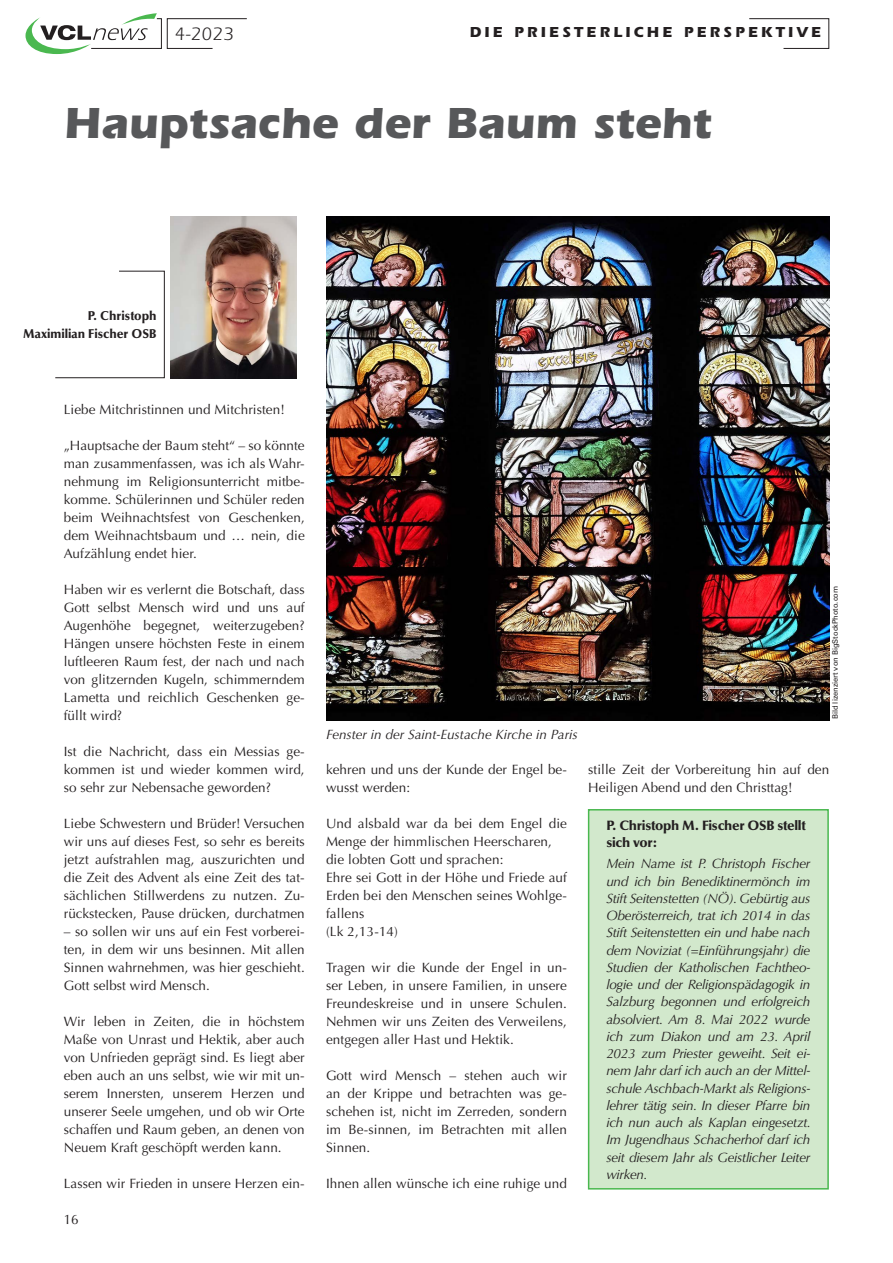
<style>
.page{position:relative;width:893px;height:1263px;background:#fff}
.page>*{position:absolute;margin:0;border:0;box-sizing:border-box;transform-origin:0 0}
.Headline{font:700 45px "ITC Eras Std";color:#57585a}
.t1{font:18.6px "ITC Eras Std";color:#231f20}
.t2{font:700 15px "ITC Eras Std";letter-spacing:.21em;color:#231f20}
.t3{font:13.5px/18px "Optima LT Std";letter-spacing:.005em;color:#231f20;text-align:justify}
.t4{font:italic 13.5px/17.2px "Optima LT Std";letter-spacing:-.02em;color:#231f20;text-align:justify}
.t5{font:italic 13.5px "Optima LT Std";color:#231f20}
.t6{font:900 13.5px/17.2px "Optima LT Std";letter-spacing:-.02em;color:#231f20}
.Autor1{font:900 12.75px "Optima LT Std";color:#231f20;scale:.96 1}
.t7{font:7.5px "Univers LT Std";color:#231f20}
</style>
<div class="page">
<img style="left:171px;top:216px;width:125px;height:162px">
<svg style="left:55px;top:270px;width:110px;height:108px"></svg>
<svg style="left:749px;top:18px;width:81px;height:31px"></svg>
<svg style="left:26px;top:13px;width:221px;height:41px"></svg>
<div style="left:589px;top:810px;width:239px;height:379px;background:#d2e8cc"></div>
<div style="left:588px;top:809px;width:241px;height:380px;border:2px solid #4ab84f"></div>
<img style="left:326px;top:216px;width:503px;height:504px">
<p class="t1" style="left:175px;top:23px;width:60px">4-2023</p>
<p class="t2" style="left:470px;top:24px;width:354px">DIE PRIESTERLICHE PERSPEKTIVE</p>
<p class="Headline" style="left:64px;top:97px;width:649px">Hauptsache der Baum steht</p>
<p class="Autor1" style="left:88px;top:308px;width:73px">P. Christoph</p>
<p class="Autor1" style="left:23px;top:326px;width:140px">Maximilian Fischer OSB</p>
<p class="t3" style="left:64px;top:401px;width:223px">Liebe Mitchristinnen und Mitchristen!</p>
<p class="t3" style="left:64px;top:437px;width:242px">„Hauptsache der Baum steht“ – so könnte man zusammenfassen, was ich als Wahr&shy;nehmung im Religionsunterricht mitbe&shy;komme. Schülerinnen und Schüler reden beim Weihnachtsfest von Geschenken, dem Weihnachtsbaum und … nein, die Aufzählung endet hier.</p>
<p class="t3" style="left:64px;top:581px;width:242px">Haben wir es verlernt die Botschaft, dass Gott selbst Mensch wird und uns auf Augenhöhe begegnet, weiterzugeben?<br>Hängen unsere höchsten Feste in einem luftleeren Raum fest, der nach und nach von glitzernden Kugeln, schimmerndem Lametta und reichlich Geschenken ge&shy;füllt wird?</p>
<p class="t3" style="left:64px;top:743px;width:242px">Ist die Nachricht, dass ein Messias ge&shy;kommen ist und wieder kommen wird, so sehr zur Nebensache geworden?</p>
<p class="t3" style="left:64px;top:815px;width:242px">Liebe Schwestern und Brüder! Versuchen wir uns auf dieses Fest, so sehr es bereits jetzt aufstrahlen mag, auszurichten und die Zeit des Advent als eine Zeit des tat&shy;sächlichen Stillwerdens zu nutzen. Zu&shy;rückstecken, Pause drücken, durchatmen</p>
<p class="t3" style="left:64px;top:923px;width:242px">– so sollen wir uns auf ein Fest vorberei&shy;ten, in dem wir uns besinnen. Mit allen Sinnen wahrnehmen, was hier geschieht.<br>Gott selbst wird Mensch.</p>
<p class="t3" style="left:64px;top:1013px;width:242px">Wir leben in Zeiten, die in höchstem Maße von Unrast und Hektik, aber auch von Unfrieden geprägt sind. Es liegt aber eben auch an uns selbst, wie wir mit un&shy;serem Innersten, unserem Herzen und unserer Seele umgehen, und ob wir Orte schaffen und Raum geben, an denen von Neuem Kraft geschöpft werden kann.</p>
<p class="t3" style="left:64px;top:1175px;width:242px">Lassen wir Frieden in unsere Herzen ein-</p>
<p class="t3" style="left:64px;top:1211px;width:17px">16</p>
<p class="t5" style="left:326px;top:727px;width:253px">Fenster in der Saint-Eustache Kirche in Paris</p>
<p class="t3" style="left:326px;top:761px;width:242px">kehren und uns der Kunde der Engel be&shy;wusst werden:</p>
<p class="t3" style="left:326px;top:815px;width:242px">Und alsbald war da bei dem Engel die<br>Menge der himmlischen Heerscharen,</p>
<p class="t3" style="left:326px;top:851px;width:179px">die lobten Gott und sprachen:</p>
<p class="t3" style="left:326px;top:869px;width:242px">Ehre sei Gott in der Höhe und Friede auf Erden bei den Menschen seines Wohlge&shy;fallens</p>
<p class="t3" style="left:326px;top:923px;width:74px">(Lk 2,13-14)</p>
<p class="t3" style="left:326px;top:959px;width:242px">Tragen wir die Kunde der Engel in un&shy;ser Leben, in unsere Familien, in unsere Freundeskreise und in unsere Schulen.<br>Nehmen wir uns Zeiten des Verweilens, entgegen aller Hast und Hektik.</p>
<p class="t3" style="left:326px;top:1067px;width:242px">Gott wird Mensch – stehen auch wir an der Krippe und betrachten was ge&shy;schehen ist, nicht im Zerreden, sondern im Be-sinnen, im Betrachten mit allen Sinnen.</p>
<p class="t3" style="left:326px;top:1175px;width:242px">Ihnen allen wünsche ich eine ruhige und</p>
<p class="t7" style="left:831px;top:719px;width:135px;rotate:-90deg">Bild lizenziert von BigStockPhoto.com</p>
<p class="t3" style="left:588px;top:761px;width:242px">stille Zeit der Vorbereitung hin auf den<br>Heiligen Abend und den Christtag!</p>
<p class="t6" style="left:606px;top:816px;width:201px">P. Christoph M. Fischer OSB stellt sich vor:</p>
<p class="t4" style="left:606px;top:855px;width:206px">Mein Name ist P. Christoph Fischer und ich bin Benediktinermönch im Stift Seitenstetten (NÖ). Gebürtig aus Oberösterreich, trat ich 2014 in das Stift Seitenstetten ein und habe nach dem Noviziat (=Einführungsjahr) die Studien der Katholischen Fachtheo&shy;logie und der Religionspädagogik in Salzburg begonnen und erfolgreich absolviert. Am 8. Mai 2022 wurde ich zum Diakon und am 23. April 2023 zum Priester geweiht. Seit ei&shy;nem Jahr darf ich auch an der Mittel&shy;schule Aschbach-Markt als Religions&shy;lehrer tätig sein. In dieser Pfarre bin ich nun auch als Kaplan eingesetzt.<br>Im Jugendhaus Schacherhof darf ich seit diesem Jahr als Geistlicher Leiter wirken.</p>
</div>
